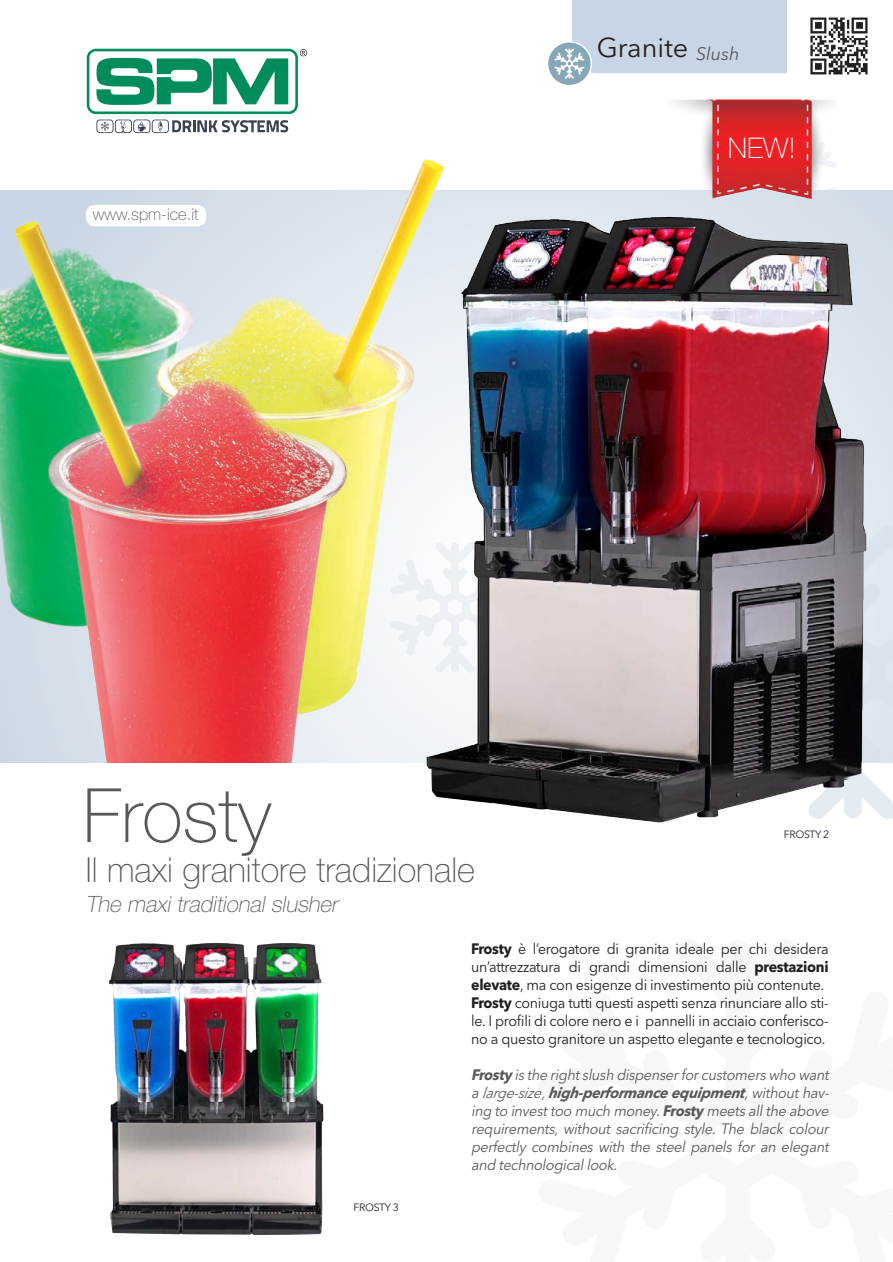
<style>
.page{position:relative;width:893px;height:1262px;background:#fff}
.page>*{position:absolute;margin:0;border:0;box-sizing:border-box;transform-origin:0 0}
.t1{font:100 75px "Helvetica Neue LT Std";color:#57585a}
.t2{font:100 34.5px "Helvetica Neue LT Std";color:#57585a}
.t3{font:100 28.5px "Helvetica Neue LT Std";color:#fff}
.t4{font:27.15px "Avenir Next LT Pro";color:#231f20}
.t5{font:italic 100 22.5px "Helvetica Neue LT Std";color:#57585a}
.t6{font:italic 18px "Avenir Next LT Pro";color:#57585a}
.t7{font:100 16.35px "Helvetica Neue LT Std";color:#57585a}
.t8{font:15px/18px "Avenir Next LT Pro";letter-spacing:-.02em;color:#231f20;text-align:justify;scale:.95 1}
.t9{font:italic 15px/18px "Avenir Next LT Pro";color:#57585a;text-align:justify;scale:.95 1}
.t10{font:10.5px "Avenir Next LT Pro";letter-spacing:-.03em;color:#231f20}
.s1{font-weight:700}
.s2{font-style:inherit}
</style>
<div class="page">
<svg style="left:547px;top:42px;width:44px;height:44px"></svg>
<div style="left:546px;top:41px;width:46px;height:45px;border:2px solid #fff;border-radius:50%"></div>
<svg style="left:87px;top:49px;width:220px;height:84px"></svg>
<img style="left:109px;top:942px;width:215px;height:293px">
<img style="left:390px;top:203px;width:501px;height:620px">
<img style="left:0;top:159px;width:458px;height:603px">
<img style="left:603px;top:99px;width:240px;height:169px">
<svg style="left:554px;top:0;width:314px;height:79px"></svg>
<p class="t4" style="left:596px;top:31px;width:93px">Granite</p>
<p class="t6" style="left:695px;top:43px;width:45px">Slush</p>
<p class="t7" style="left:93px;top:205px;width:107px">www.spm-ice.it</p>
<p class="t1" style="left:83px;top:772px;width:190px">Frosty</p>
<p class="t2" style="left:86px;top:850px;width:390px">Il maxi granitore tradizionale</p>
<p class="t5" style="left:86px;top:891px;width:257px">The maxi traditional slusher</p>
<p class="t3" style="left:727px;top:132px;width:70px">NEW!</p>
<p class="t10" style="left:783px;top:828px;width:47px">FROSTY 2</p>
<p class="t10" style="left:353px;top:1201px;width:47px">FROSTY 3</p>
<p class="t8" style="left:471px;top:940px;width:378px"><span class="s1">Frosty</span> è l’erogatore di granita ideale per chi desidera un’attrezzatura di grandi dimensioni dalle <span class="s1">prestazioni elevate</span>, ma con esigenze di investimento più contenute.</p>
<p class="t8" style="left:471px;top:994px;width:377px"><span class="s1">Frosty</span> coniuga tutti questi aspetti senza rinunciare allo sti&shy;le. I profili di colore nero e i pannelli in acciaio conferisco&shy;no a questo granitore un aspetto elegante e tecnologico.</p>
<p class="t9" style="left:471px;top:1066px;width:381px"><span class="s1">Frosty</span> isthe rightslush dispenserforcustomerswho want a <span class="s2">larg e-size</span>,<span class="s1">high-performance equipment</span>,withouthav&shy;ing to investtoo much money.<span class="s1">Frosty</span> meetsallthe above requirements, without sacrificing style. The black colour perfectly combines with the steel panels for an elegant and technologicallook.</p>
</div>
